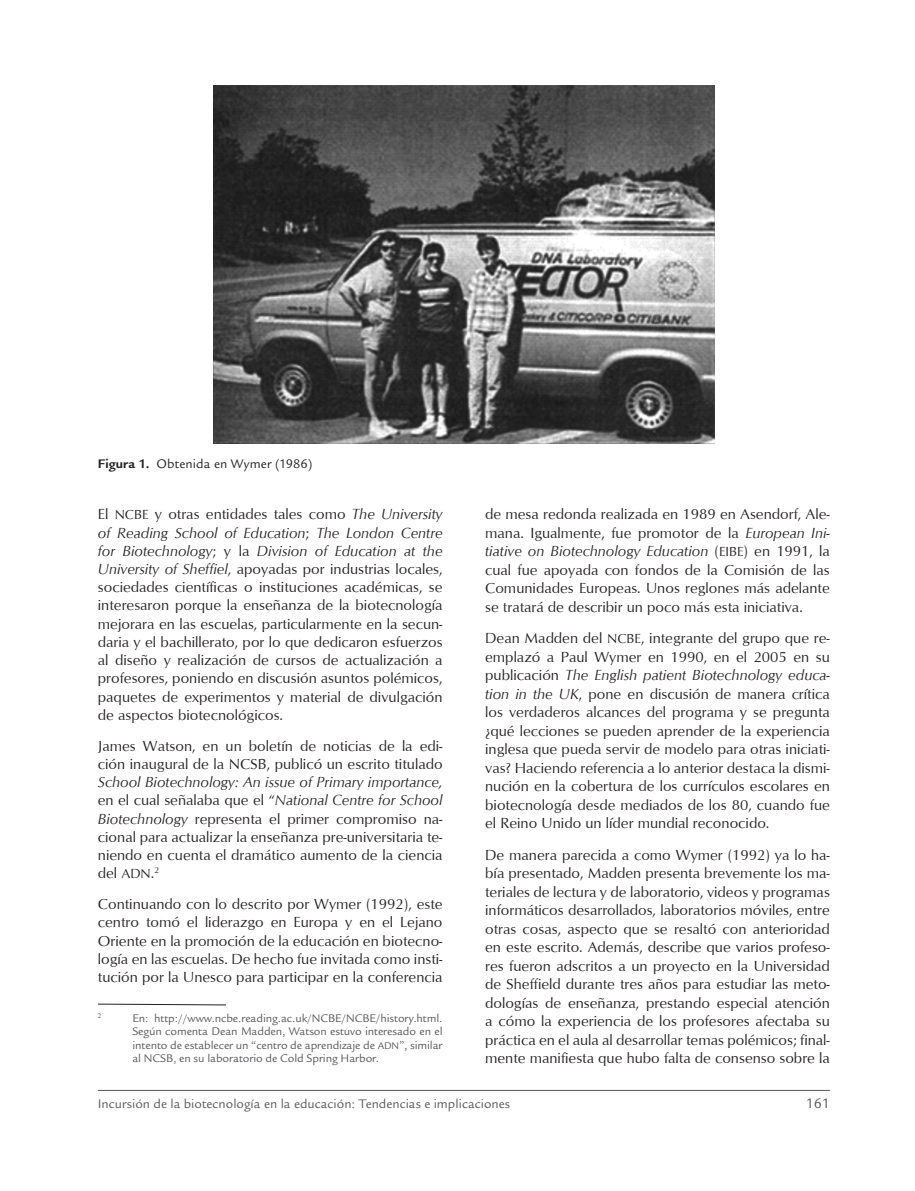
<style>
.page{position:relative;width:915px;height:1191px;background:#fff}
.page>*{position:absolute;margin:0;border:0;box-sizing:border-box;transform-origin:0 0}
.BODY_TEXT{font:15px/18.5px "Optimum";color:#231f20;text-align:justify}
.t1{font:15px "Legacy Sans Std";color:#57585a}
.t2{font:13.5px "Legacy Sans Std";color:#57585a}
.FIGURA{font:13.5px "Legacy Sans Std";letter-spacing:.01em;color:#231f20}
.NOTA_PIE{font:12px/13.5px "Legacy Sans Std";letter-spacing:-.01em;color:#57585a;text-align:justify}
.s1{font-weight:700}
.s2{font-size:13.5px}
.s3{font-style:italic}
.s4{font-size:10.5px}
</style>
<div class="page">
<hr style="left:98px;top:1090px;width:731px;height:1px;background:#57585a">
<img style="left:213px;top:85px;width:501px;height:358px">
<svg style="left:97px;top:1003px;width:129px;height:2px"></svg>
<p class="FIGURA" style="left:98px;top:456px;width:216px"><span class="s1">Figura 1.</span> Obtenida en Wymer (1986)</p>
<p class="BODY_TEXT" style="left:98px;top:505px;width:346px">El <span class="s2">NCBE</span> y otras entidades tales como <span class="s3">The University of Reading School of Education</span>; <span class="s3">The London Centre for Biotechnology</span>; y la <span class="s3">Division of Education at the University of Sheffiel</span>, apoyadas por industrias locales, sociedades científicas o instituciones académicas, se interesaron porque la enseñanza de la biotecnología mejorara en las escuelas, particularmente en la secun&shy;daria y el bachillerato, por lo que dedicaron esfuerzos al diseño y realización de cursos de actualización a profesores, poniendo en discusión asuntos polémicos, paquetes de experimentos y material de divulgación de aspectos biotecnológicos.</p>
<p class="BODY_TEXT" style="left:98px;top:736px;width:346px">James Watson, en un boletín de noticias de la edi&shy;ción inaugural de la NCSB, publicó un escrito titulado <span class="s3">School Biotechnology: An issue of Primary importance, </span>en el cual señalaba que el “<span class="s3">National Centre for School Biotechnology</span> representa el primer compromiso na&shy;cional para actualizar la enseñanza pre-universitaria te&shy;niendo en cuenta el dramático aumento de la ciencia del <span class="s2">ADN</span>.<sup>2</sup></p>
<p class="BODY_TEXT" style="left:98px;top:895px;width:346px">Continuando con lo descrito por Wymer (1992), este centro tomó el liderazgo en Europa y en el Lejano Oriente en la promoción de la educación en biotecno&shy;logía en las escuelas. De hecho fue invitada como insti&shy;tución por la Unesco para participar en la conferencia</p>
<p class="NOTA_PIE" style="left:132px;top:1011px;width:311px">En: http://www.ncbe.reading.ac.uk/NCBE/NCBE/history.html.<br>Según comenta Dean Madden, Watson estuvo interesado en el intento de establecer un “centro de aprendizaje de <span class="s4">ADN</span>”, similar al NCSB, en su laboratorio de Cold Spring Harbor.</p>
<p class="BODY_TEXT" style="left:485px;top:505px;width:346px">de mesa redonda realizada en 1989 en Asendorf, Ale&shy;mana. Igualmente, fue promotor de la <span class="s3">European Ini&shy;tiative on Biotechnology Education</span> (<span class="s2">EIBE</span>) en 1991, la cual fue apoyada con fondos de la Comisión de las Comunidades Europeas. Unos reglones más adelante se tratará de describir un poco más esta iniciativa.</p>
<p class="BODY_TEXT" style="left:485px;top:629px;width:346px">Dean Madden del <span class="s2">NCBE</span>, integrante del grupo que re&shy;emplazó a Paul Wymer en 1990, en el 2005 en su publicación <span class="s3">The English patient Biotechnology educa&shy;tion in the UK</span>, pone en discusión de manera crítica los verdaderos alcances del programa y se pregunta ¿qué lecciones se pueden aprender de la experiencia inglesa que pueda servir de modelo para otras iniciati&shy;vas? Haciendo referencia a lo anterior destaca la dismi&shy;nución en la cobertura de los currículos escolares en biotecnología desde mediados de los 80, cuando fue el Reino Unido un líder mundial reconocido.</p>
<p class="BODY_TEXT" style="left:485px;top:845px;width:346px">De manera parecida a como Wymer (1992) ya lo ha&shy;bía presentado, Madden presenta brevemente los ma&shy;teriales de lectura y de laboratorio, videos y programas informáticos desarrollados, laboratorios móviles, entre otras cosas, aspecto que se resaltó con anterioridad en este escrito. Además, describe que varios profeso&shy;res fueron adscritos a un proyecto en la Universidad de Sheffield durante tres años para estudiar las meto&shy;dologías de enseñanza, prestando especial atención a cómo la experiencia de los profesores afectaba su práctica en el aula al desarrollar temas polémicos; final&shy;mente manifiesta que hubo falta de consenso sobre la</p>
<p class="t2" style="left:98px;top:1096px;width:413px">Incursión de la biotecnología en la educación: Tendencias e implicaciones</p>
<p class="t1" style="left:805px;top:1094px;width:26px">161</p>
</div>
